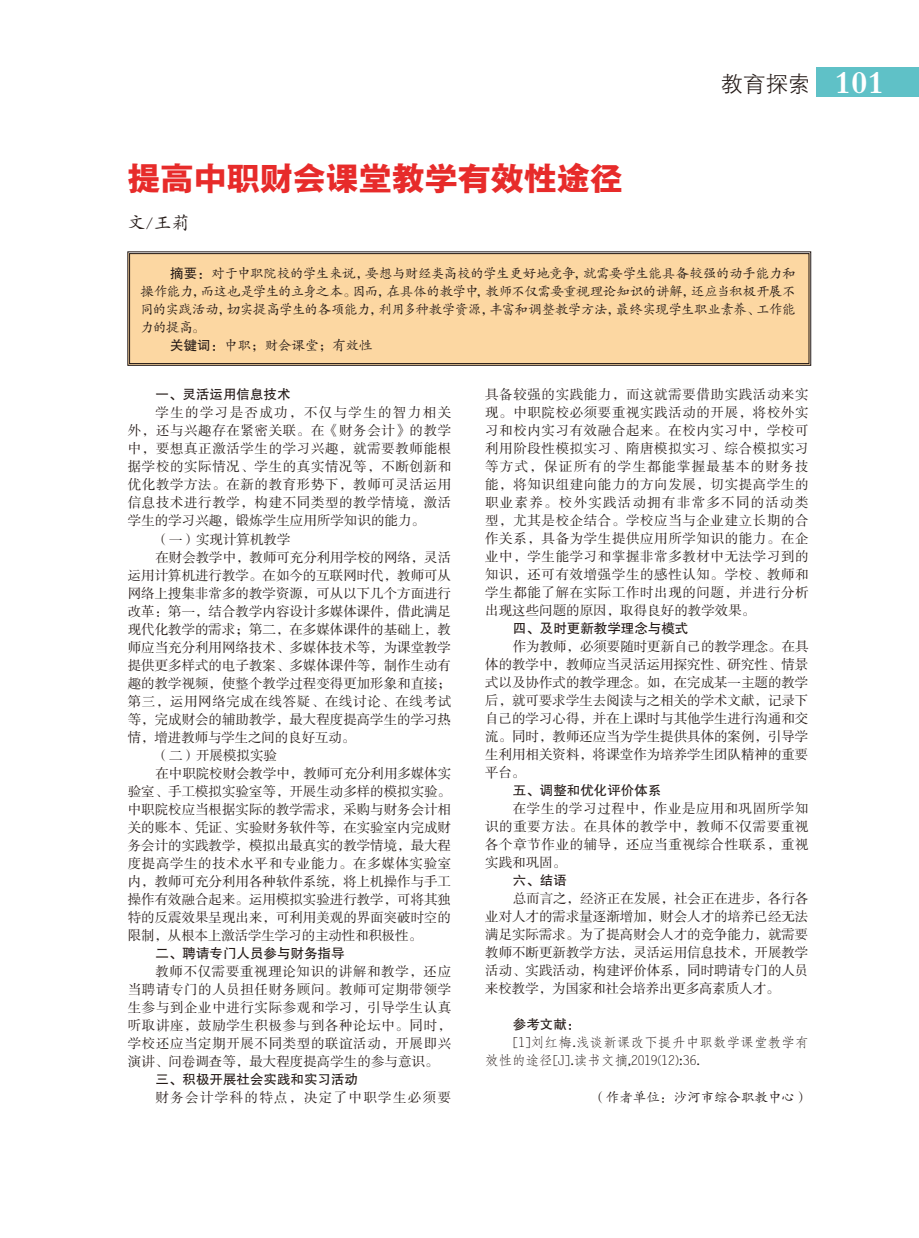
<style>
.page{position:relative;width:919px;height:1238px;background:#fff}
.page>*{position:absolute;margin:0;border:0;box-sizing:border-box;transform-origin:0 0}
.t1{font:33px "FZYDCHJW GB1 0";color:#e72b2a}
.t2{font:22.5px "FZXH1 K GBK1 0";color:#231916}
.t3{font:18px "FZKTK GBK1 0";color:#231916}
.t4{font:13.5px/18px "FZSSK GBK1 0";letter-spacing:-.005em;color:#231916;text-align:justify}
.t5{font:13.5px "FZSSK GBK1 0";letter-spacing:.045em;color:#231916}
.t6{font:13.5px "FZKTK GBK1 0";letter-spacing:-.025em;color:#231916}
.t7{font:13.5px "FZHTK GBK1 0";color:#231916}
.t8{font:13.5px/18px "FZFSK GBK1 0";letter-spacing:.015em;color:#231916}
.t9{font:13.5px "FZSSK GBK1 0";letter-spacing:.1em;color:#231916}
.t10{font:13.5px "FZKTK GBK1 0";color:#231916}
.s1{font-family:"FZDBSK GBK1 0";font-size:33px;color:#fff}
.s2{font-family:"FZHTK GBK1 0"}
</style>
<div class="page">
<div style="left:816px;top:68px;width:102px;height:29px;background:#5fc1c7"></div>
<div style="left:127px;top:251px;width:684px;height:114px;background:#fcd7a2"></div>
<div style="left:129px;top:253px;width:680px;height:111px;border:1px solid #231916"></div>
<h1 class="t1" style="left:128px;top:160px;width:496px">提高中职财会课堂教学有效性途径</h1>
<h3 class="t3" style="left:128px;top:213px;width:64px">文/王莉</h3>
<h2 class="t2" style="left:720px;top:71px;width:165px">教育探索 <span class="s1">101</span></h2>
<p class="t6" style="left:170px;top:266px;width:627px"><span class="s2">摘要：</span>对于中职院校的学生来说，要想与财经类高校的学生更好地竞争，就需要学生能具备较强的动手能力和</p>
<p class="t6" style="left:140px;top:284px;width:656px">操作能力，而这也是学生的立身之本。因而，在具体的教学中，教师不仅需要重视理论知识的讲解，还应当积极开展不</p>
<p class="t6" style="left:140px;top:302px;width:656px">同的实践活动，切实提高学生的各项能力，利用多种教学资源，丰富和调整教学方法，最终实现学生职业素养、工作能</p>
<p class="t6" style="left:140px;top:320px;width:67px">力的提高。</p>
<p class="t10" style="left:170px;top:338px;width:204px"><span class="s2">关键词：</span>中职；财会课堂；有效性</p>
<p class="t7" style="left:155px;top:387px;width:136px">一、灵活运用信息技术</p>
<p class="t9" style="left:155px;top:405px;width:297px">学生的学习是否成功，不仅与学生的智力相关</p>
<p class="t5" style="left:128px;top:423px;width:325px">外，还与兴趣存在紧密关联。在《财务会计》的教学</p>
<p class="t5" style="left:128px;top:441px;width:325px">中，要想真正激活学生的学习兴趣，就需要教师能根</p>
<p class="t5" style="left:128px;top:459px;width:325px">据学校的实际情况、学生的真实情况等，不断创新和</p>
<p class="t5" style="left:128px;top:477px;width:325px">优化教学方法。在新的教育形势下，教师可灵活运用</p>
<p class="t5" style="left:128px;top:495px;width:325px">信息技术进行教学，构建不同类型的教学情境，激活</p>
<p class="t4" style="left:128px;top:512px;width:298px">学生的学习兴趣，锻炼学生应用所学知识的能力。</p>
<p class="t4" style="left:155px;top:530px;width:136px">（一）实现计算机教学</p>
<p class="t4" style="left:155px;top:548px;width:297px">在财会教学中，教师可充分利用学校的网络，灵活</p>
<p class="t4" style="left:128px;top:566px;width:325px">运用计算机进行教学。在如今的互联网时代，教师可从</p>
<p class="t4" style="left:128px;top:584px;width:325px">网络上搜集非常多的教学资源，可从以下几个方面进行</p>
<p class="t4" style="left:128px;top:602px;width:325px">改革：第一，结合教学内容设计多媒体课件，借此满足</p>
<p class="t4" style="left:128px;top:620px;width:325px">现代化教学的需求；第二，在多媒体课件的基础上，教</p>
<p class="t4" style="left:128px;top:638px;width:325px">师应当充分利用网络技术、多媒体技术等，为课堂教学</p>
<p class="t4" style="left:128px;top:656px;width:325px">提供更多样式的电子教案、多媒体课件等，制作生动有</p>
<p class="t4" style="left:128px;top:674px;width:325px">趣的教学视频，使整个教学过程变得更加形象和直接；</p>
<p class="t5" style="left:128px;top:693px;width:325px">第三，运用网络完成在线答疑、在线讨论、在线考试</p>
<p class="t4" style="left:128px;top:710px;width:325px">等，完成财会的辅助教学，最大程度提高学生的学习热</p>
<p class="t4" style="left:128px;top:728px;width:229px">情，增进教师与学生之间的良好互动。</p>
<p class="t4" style="left:155px;top:746px;width:123px">（二）开展模拟实验</p>
<p class="t4" style="left:155px;top:764px;width:297px">在中职院校财会教学中，教师可充分利用多媒体实</p>
<p class="t4" style="left:128px;top:782px;width:325px">验室、手工模拟实验室等，开展生动多样的模拟实验。</p>
<p class="t4" style="left:128px;top:800px;width:325px">中职院校应当根据实际的教学需求，采购与财务会计相</p>
<p class="t4" style="left:128px;top:818px;width:325px">关的账本、凭证、实验财务软件等，在实验室内完成财</p>
<p class="t4" style="left:128px;top:836px;width:325px">务会计的实践教学，模拟出最真实的教学情境，最大程</p>
<p class="t5" style="left:128px;top:855px;width:325px">度提高学生的技术水平和专业能力。在多媒体实验室</p>
<p class="t4" style="left:128px;top:872px;width:325px">内，教师可充分利用各种软件系统，将上机操作与手工</p>
<p class="t4" style="left:128px;top:890px;width:325px">操作有效融合起来。运用模拟实验进行教学，可将其独</p>
<p class="t4" style="left:128px;top:908px;width:325px">特的反震效果呈现出来，可利用美观的界面突破时空的</p>
<p class="t4" style="left:128px;top:926px;width:296px">限制，从根本上激活学生学习的主动性和积极性。</p>
<p class="t7" style="left:155px;top:945px;width:190px">二、聘请专门人员参与财务指导</p>
<p class="t4" style="left:128px;top:962px;width:325px;text-indent:28px">教师不仅需要重视理论知识的讲解和教学，还应当聘请专门的人员担任财务顾问。教师可定期带领学生参与到企业中进行实际参观和学习，引导学生认真听取讲座，鼓励学生积极参与到各种论坛中。同时，学校还应当定期开展不同类型的联谊活动，开展即兴演讲、问卷调查等，最大程度提高学生的参与意识。</p>
<p class="t7" style="left:155px;top:1071px;width:204px">三、积极开展社会实践和实习活动</p>
<p class="t9" style="left:155px;top:1089px;width:297px">财务会计学科的特点，决定了中职学生必须要</p>
<p class="t4" style="left:485px;top:386px;width:325px">具备较强的实践能力，而这就需要借助实践活动来实现。中职院校必须要重视实践活动的开展，将校外实习和校内实习有效融合起来。在校内实习中，学校可利用阶段性模拟实习、隋唐模拟实习、综合模拟实习等方式，保证所有的学生都能掌握最基本的财务技能，将知识组建向能力的方向发展，切实提高学生的职业素养。校外实践活动拥有非常多不同的活动类型，尤其是校企结合。学校应当与企业建立长期的合作关系，具备为学生提供应用所学知识的能力。在企业中，学生能学习和掌握非常多教材中无法学习到的知识，还可有效增强学生的感性认知。学校、教师和学生都能了解在实际工作时出现的问题，并进行分析出现这些问题的原因，取得良好的教学效果。</p>
<p class="t7" style="left:513px;top:621px;width:177px">四、及时更新教学理念与模式</p>
<p class="t4" style="left:485px;top:638px;width:325px;text-indent:28px">作为教师，必须要随时更新自己的教学理念。在具体的教学中，教师应当灵活运用探究性、研究性、情景式以及协作式的教学理念。如，在完成某一主题的教学后，就可要求学生去阅读与之相关的学术文献，记录下自己的学习心得，并在上课时与其他学生进行沟通和交流。同时，教师还应当为学生提供具体的案例，引导学生利用相关资料，将课堂作为培养学生团队精神的重要平台。</p>
<p class="t7" style="left:513px;top:783px;width:150px">五、调整和优化评价体系</p>
<p class="t4" style="left:485px;top:800px;width:325px;text-indent:28px">在学生的学习过程中，作业是应用和巩固所学知识的重要方法。在具体的教学中，教师不仅需要重视各个章节作业的辅导，还应当重视综合性联系，重视实践和巩固。</p>
<p class="t7" style="left:513px;top:873px;width:55px">六、结语</p>
<p class="t4" style="left:485px;top:890px;width:325px;text-indent:28px">总而言之，经济正在发展，社会正在进步，各行各业对人才的需求量逐渐增加，财会人才的培养已经无法满足实际需求。为了提高财会人才的竞争能力，就需要教师不断更新教学方法，灵活运用信息技术，开展教学活动、实践活动，构建评价体系，同时聘请专门的人员来校教学，为国家和社会培养出更多高素质人才。</p>
<p class="t7" style="left:513px;top:1017px;width:69px">参考文献：</p>
<p class="t8" style="left:485px;top:1034px;width:325px;text-indent:28px">[1]刘红梅.浅谈新课改下提升中职数学课堂教学有效性的途径[J].读书文摘,2019(12):36.</p>
<p class="t10" style="left:592px;top:1089px;width:218px">（作者单位：沙河市综合职教中心）</p>
</div>
